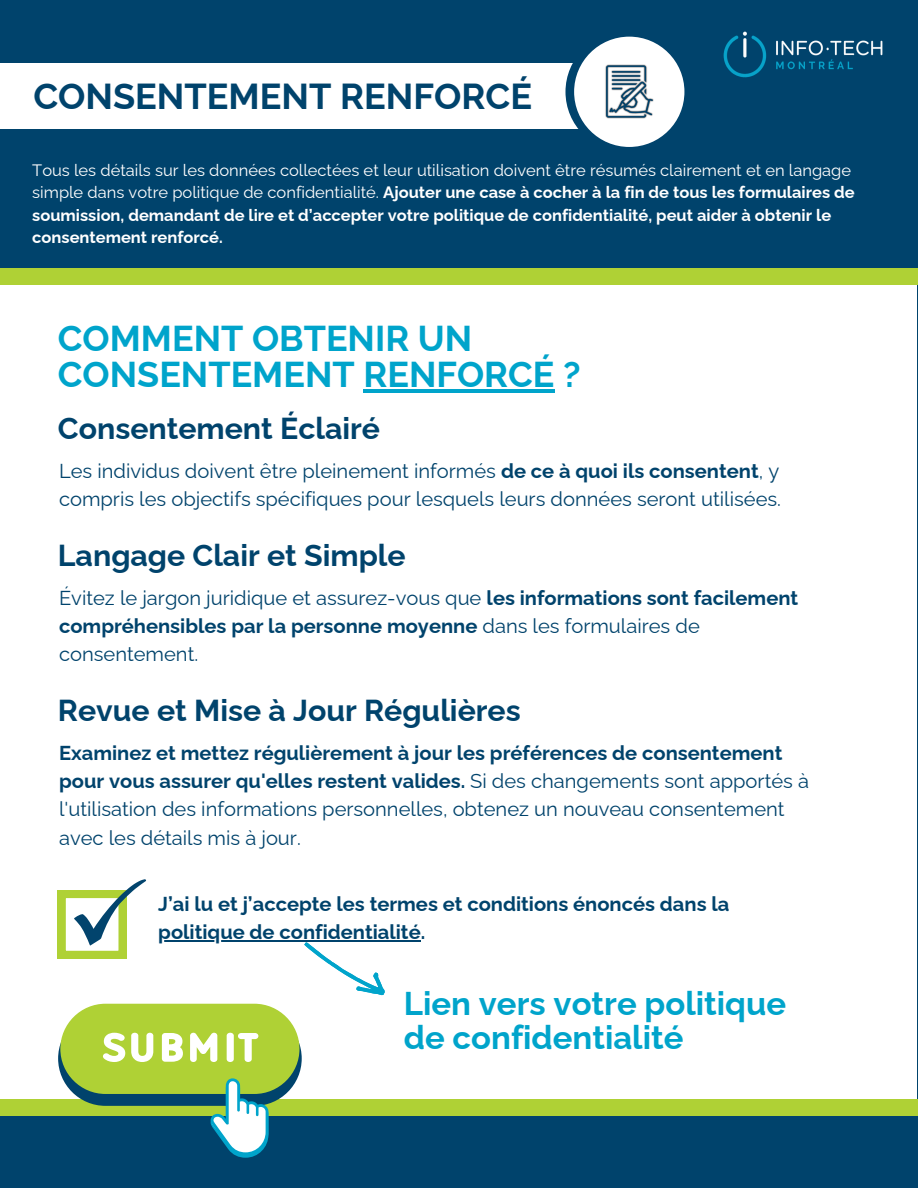
<style>
.page{position:relative;width:918px;height:1188px;background:#00436c}
.page>*{position:absolute;margin:0;border:0;box-sizing:border-box;transform-origin:0 0}
.t1{font:700 36.15px "Raleway";color:#00436c}
.t2{font:700 36px/36px "Raleway";color:#00a4cb}
.t3{font:700 32.85px/33.8px "Raleway";color:#00a4cb}
.t4{font:700 30.3px "Raleway";color:#00436c}
.t5{font:20.1px/28.2px "Raleway";color:#00436c}
.t6{font:700 20.1px "Raleway";color:#00436c}
.t7{font:700 16.5px/22.5px "Raleway";color:#fff}
.s1{font-weight:400}
.s2{font-weight:700}
</style>
<div class="page">
<div style="left:0;top:285px;width:917px;height:814px;background:#fff"></div>
<div style="left:0;top:269px;width:918px;height:16px;background:#afd135"></div>
<div style="left:0;top:1099px;width:918px;height:16px;background:#afd135"></div>
<div style="left:0;top:63px;width:607px;height:65px;background:#fff"></div>
<svg style="left:566px;top:36px;width:60px;height:111px"></svg>
<div style="left:574px;top:37px;width:110px;height:110px;background:#fff;border-radius:50%"></div>
<img style="left:605px;top:64px;width:49px;height:55px">
<svg style="left:58px;top:879px;width:88px;height:80px"></svg>
<div style="left:60px;top:1004px;width:239px;height:90px;background:#afd135;border-radius:45px"></div>
<svg style="left:58px;top:1011px;width:244px;height:147px"></svg>
<svg style="left:298px;top:941px;width:94px;height:55px"></svg>
<hr style="left:363px;top:389px;width:192px;height:3px;background:#00a4cb">
<hr style="left:158px;top:940px;width:263px;height:1px;background:#00436c">
<img style="left:723px;top:31px;width:160px;height:47px">
<p class="t1" style="left:33px;top:75px;width:500px">CONSENTEMENT RENFORCÉ</p>
<h1 class="t7" style="left:32px;top:159px;width:824px"><span class="s1">Tous les détails sur les données collectées et leur utilisation doivent être résumés clairement et en langage simple dans votre politique de confidentialité.</span> Ajouter une case à cocher à la fin de tous les formulaires de soumission, demandant de lire et d’accepter votre politique de confidentialité, peut aider à obtenir le consentement renforcé.</h1>
<p class="t2" style="left:58px;top:320px;width:524px">COMMENT OBTENIR UN<br>CONSENTEMENT RENFORCÉ ?</p>
<h3 class="t4" style="left:58px;top:410px;width:324px">Consentement Éclairé</h3>
<h1 class="t5" style="left:59px;top:457px;width:723px">Les individus doivent être pleinement informés <span class="s2">de ce à quoi ils consentent</span>, y compris les objectifs spécifiques pour lesquels leurs données seront utilisées.</h1>
<p class="t4" style="left:58px;top:538px;width:349px">Langage Clair et Simple</p>
<p class="t5" style="left:59px;top:584px;width:741px">Évitez le jargon juridique et assurez-vous que <span class="s2">les informations sont facilement compréhensibles par la personne moyenne</span> dans les formulaires de consentement.</p>
<h3 class="t4" style="left:58px;top:693px;width:464px">Revue et Mise à Jour Régulières</h3>
<h5 class="t5" style="left:59px;top:739px;width:752px"><span class="s2">Examinez et mettez régulièrement à jour les préférences de consentement pour vous assurer qu'elles restent valides.</span> Si des changements sont apportés à l'utilisation des informations personnelles, obtenez un nouveau consentement avec les détails mis à jour.</h5>
<h5 class="t6" style="left:158px;top:892px;width:573px">J’ai lu et j’accepte les termes et conditions énoncés dans la</h5>
<h3 class="t6" style="left:158px;top:920px;width:269px">politique de confidentialité.</h3>
<h5 class="t3" style="left:404px;top:986px;width:384px">Lien vers votre politique de confidentialité</h5>
</div>
